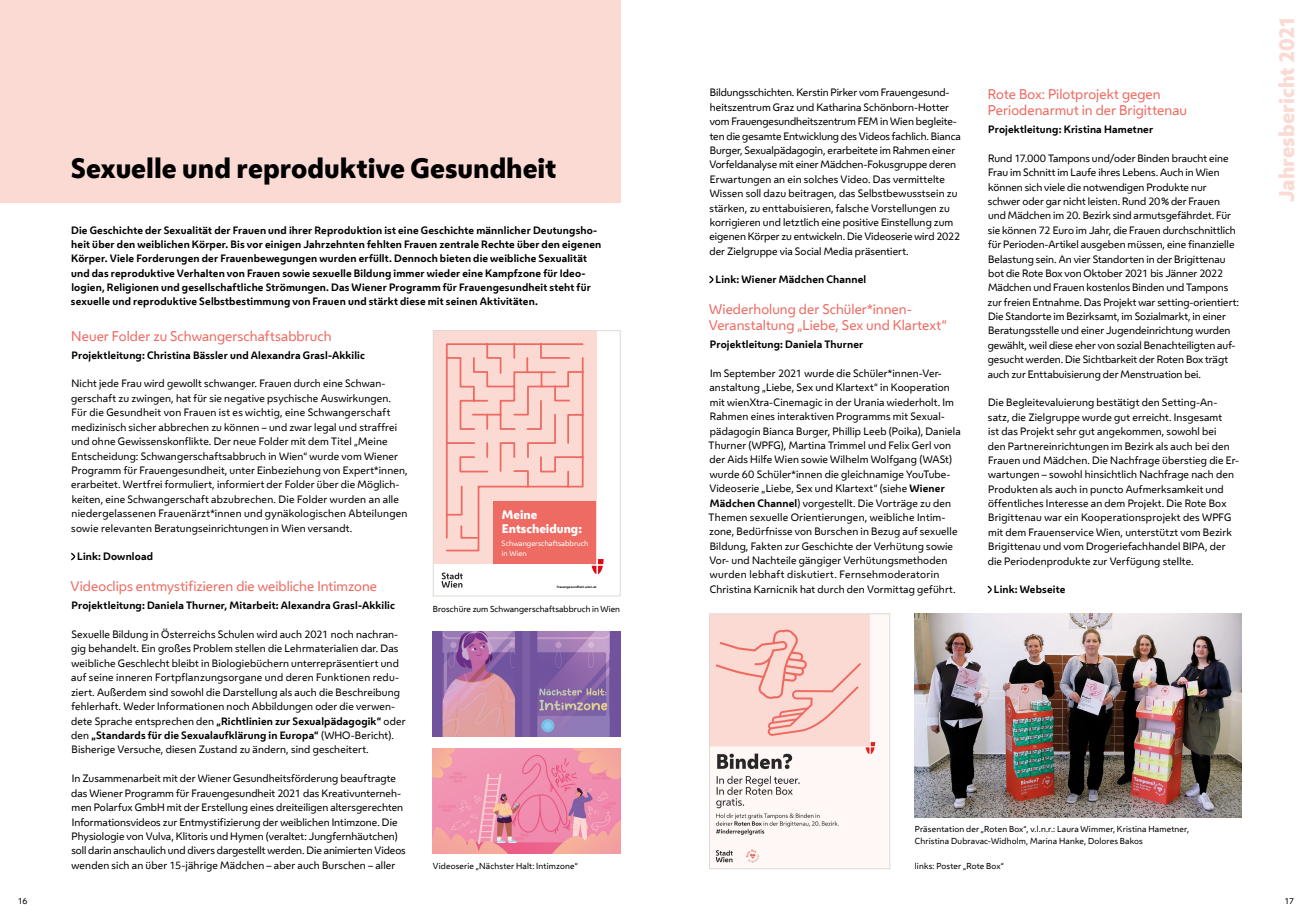
<style>
.page{position:relative;width:1312px;height:922px;background:#fff}
.page>*{position:absolute;margin:0;border:0;box-sizing:border-box;transform-origin:0 0}
.Überschrift_2{font:800 26.25px "Wiener Melange Office";color:#000}
.t1{font:800 20px "Wiener Melange Office";color:#fbdad3}
.Überschrift_3{font:13.12px/16.2px "Wiener Melange Office";letter-spacing:.005em;color:#ed6b62}
.t2{font:800 11.62px/13.8px "Wiener Melange Office";color:#fff}
.Fließtext{font:10px/14.4px "Wiener Melange Office";letter-spacing:.01em;color:#000}
.Fließtext_bold{font:700 10px/14.4px "Wiener Melange Office";letter-spacing:.015em;color:#000}
.Credit{font:700 10px "Wiener Melange Office";letter-spacing:.015em;color:#000}
.t3{font:8.12px/12.2px "Wiener Melange Office";letter-spacing:.02em;color:#000}
.t4{font:7.12px/9.4px "Wiener Melange Office";color:#fff}
.t5{font:700 3.12px "Wiener Melange Office";letter-spacing:.02em;color:#000}
.s1{font-weight:700}
.s2{font-family:"Wiener Melange Office Regular 2"}
</style>
<div class="page">
<div style="left:0;top:0;width:620px;height:202px;background:#fbdad3"></div>
<svg style="left:709px;top:275px;width:4px;height:8px"></svg>
<svg style="left:987px;top:585px;width:4px;height:8px"></svg>
<img style="left:433px;top:631px;width:187px;height:105px">
<img style="left:433px;top:748px;width:187px;height:105px">
<img style="left:711px;top:615px;width:165px;height:249px">
<div style="left:709px;top:613px;width:180px;height:255px;border:1px solid #dfdad5"></div>
<img style="left:914px;top:613px;width:326px;height:204px">
<svg style="left:71px;top:552px;width:4px;height:8px"></svg>
<svg style="left:591px;top:559px;width:12px;height:15px"></svg>
<svg style="left:441px;top:572px;width:21px;height:15px"></svg>
<div style="left:433px;top:330px;width:163px;height:234px;background:#fbdad3"></div>
<svg style="left:445px;top:343px;width:139px;height:209px"></svg>
<div style="left:493px;top:501px;width:103px;height:63px;background:#ed6b62"></div>
<div style="left:433px;top:330px;width:187px;height:266px;border:1px solid #dfdad5"></div>
<h2 class="Überschrift_2" style="left:71px;top:150px;width:486px">Sexuelle und reproduktive Gesundheit</h2>
<p class="Fließtext_bold" style="left:71px;top:222px;width:532px">Die Geschichte der Sexualität der Frauen und ihrer Reproduktion ist eine Geschichte männlicher Deutungsho&shy;heit über den weiblichen Körper. Bis vor einigen Jahrzehnten fehlten Frauen zentrale Rechte über den eigenen Körper. Viele Forderungen der Frauenbewegungen wurden erfüllt. Dennoch bieten die weibliche Sexualität und das reproduktive Verhalten von Frauen sowie sexuelle Bildung immer wieder eine Kampfzone für Ideo&shy;logien, Religionen und gesellschaftliche Strömungen. Das Wiener Programm für Frauengesundheit steht für sexuelle und reproduktive Selbstbestimmung von Frauen und stärkt diese mit seinen Aktivitäten.</p>
<h3 class="Überschrift_3" style="left:71px;top:327px;width:262px">Neuer Folder zu Schwangerschaftsabbruch</h3>
<p class="Credit" style="left:72px;top:346px;width:295px">Projektleitung: Christina Bässler und Alexandra Grasl-Akkilic</p>
<p class="Fließtext" style="left:71px;top:376px;width:338px">Nicht jede Frau wird gewollt schwanger. Frauen durch eine Schwan&shy;gerschaft zu zwingen, hat für sie negative psychische Auswirkungen.<br>Für die Gesundheit von Frauen ist es wichtig, eine Schwangerschaft medizinisch sicher abbrechen zu können – und zwar legal und straffrei und ohne Gewissenskonflikte. Der neue Folder mit dem Titel „Meine Entscheidung: Schwangerschaftsabbruch in Wien“ wurde vom Wiener Programm für Frauengesundheit, unter Einbeziehung von Expert*innen, erarbeitet. Wertfrei formuliert, informiert der Folder über die Möglich&shy;keiten, eine Schwangerschaft abzubrechen. Die Folder wurden an alle niedergelassenen Frauenärzt*innen und gynäkologischen Abteilungen sowie relevanten Beratungseinrichtungen in Wien versandt.</p>
<p class="Fließtext_bold" style="left:77px;top:548px;width:77px">Link: Download</p>
<h3 class="Überschrift_3" style="left:71px;top:577px;width:308px">Videoclips entmystifizieren die weibliche Intimzone</h3>
<p class="Credit" style="left:72px;top:597px;width:325px">Projektleitung: Daniela Thurner, Mitarbeit: Alexandra Grasl-Akkilic</p>
<p class="Fließtext" style="left:71px;top:626px;width:336px">Sexuelle Bildung in Österreichs Schulen wird auch 2021 noch nachran&shy;gig behandelt. Ein großes Problem stellen die Lehrmaterialien dar. Das weibliche Geschlecht bleibt in Biologiebüchern unterrepräsentiert und auf seine inneren Fortpflanzungsorgane und deren Funktionen redu&shy;ziert. Außerdem sind sowohl die Darstellung als auch die Beschreibung fehlerhaft. Weder Informationen noch Abbildungen oder die verwen&shy;dete Sprache entsprechen den <span class="s1">„Richtlinien zur Sexualpädagogik“</span> oder den <span class="s1">„Standards für die Sexualaufklärung in Europa“</span> (WHO-Bericht).<br>Bisherige Versuche, diesen Zustand zu ändern, sind gescheitert.</p>
<p class="Fließtext" style="left:71px;top:770px;width:336px">In Zusammenarbeit mit der Wiener Gesundheitsförderung beauftragte das Wiener Programm für Frauengesundheit 2021 das Kreativunterneh&shy;men Polarfux GmbH mit der Erstellung eines dreiteiligen altersgerechten Informationsvideos zur Entmystifizierung der weiblichen Intimzone. Die Physiologie von Vulva, Klitoris und Hymen (veraltet: Jungfernhäutchen) soll darin anschaulich und divers dargestellt werden. Die animierten Videos wenden sich an über 15-jährige Mädchen – aber auch Burschen – aller</p>
<p class="t2" style="left:502px;top:507px;width:81px">Meine<br>Entscheidung:</p>
<p class="t4" style="left:501px;top:538px;width:88px">Schwangerschaftsabbruch in Wien</p>
<p class="t5" style="left:556px;top:583px;width:41px">frauengesundheit.wien.at</p>
<p class="t3" style="left:433px;top:602px;width:189px">Broschüre zum Schwangerschaftsabbruch in Wien</p>
<p class="t3" style="left:433px;top:859px;width:146px">Videoserie „Nächster Halt: Intimzone“</p>
<p class="Fließtext" style="left:709px;top:85px;width:253px">Bildungsschichten. Kerstin Pirker vom Frauengesund&shy;heitszentrum Graz und Katharina Schönborn-Hotter vom Frauengesundheitszentrum FEM in Wien begleite&shy;ten die gesamte Entwicklung des Videos fachlich. Bianca Burger, Sexualpädagogin, erarbeitete im Rahmen einer Vorfeldanalyse mit einer Mädchen-Fokusgruppe deren Erwartungen an ein solches Video. Das vermittelte Wissen soll dazu beitragen, das Selbstbewusstsein zu stärken, zu enttabuisieren, falsche Vorstellungen zu korrigieren und letztlich eine positive Einstellung zum eigenen Körper zu entwickeln. Die Videoserie wird 2022 der Zielgruppe via Social Media präsentiert.</p>
<p class="Fließtext_bold" style="left:715px;top:272px;width:152px">Link: Wiener Mädchen Channel</p>
<h3 class="Überschrift_3" style="left:708px;top:300px;width:239px">Wiederholung der Schüler*innen-<br>Veranstaltung „Liebe, Sex und Klartext“</h3>
<p class="Credit" style="left:709px;top:336px;width:155px">Projektleitung: Daniela Thurner</p>
<p class="Fließtext" style="left:708px;top:365px;width:254px">Im September 2021 wurde die Schüler*innen-Ver&shy;anstaltung „Liebe, Sex und Klartext“ in Kooperation mit wienXtra-Cinemagic in der Urania wiederholt. Im Rahmen eines interaktiven Programms mit Sexual&shy;pädagogin Bianca Burger, Phillip Leeb (Poika), Daniela Thurner (WPFG), Martina Trimmel und Felix Gerl von der Aids Hilfe Wien sowie Wilhelm Wolfgang (WASt) wurde 60 Schüler*innen die gleichnamige YouTube-Videoserie „Liebe, Sex und Klartext“ (siehe <span class="s1">Wiener Mädchen Channel</span>) vorgestellt. Die Vorträge zu den Themen sexuelle Orientierungen, weibliche Intim&shy;zone, Bedürfnisse von Burschen in Bezug auf sexuelle Bildung, Fakten zur Geschichte der Verhütung sowie Vor- und Nachteile gängiger Verhütungsmethoden wurden lebhaft diskutiert. Fernsehmoderatorin Christina Karnicnik hat durch den Vormittag geführt.</p>
<h3 class="Überschrift_3" style="left:987px;top:85px;width:200px">Rote Box: Pilotprojekt gegen<br>Periodenarmut in der Brigittenau</h3>
<p class="Credit" style="left:988px;top:121px;width:166px">Projektleitung: Kristina Hametner</p>
<p class="Fließtext" style="left:987px;top:150px;width:253px">Rund 17.000 Tampons und/oder Binden braucht eine Frau im Schnitt im Laufe ihres Lebens. Auch in Wien können sich viele die notwendigen Produkte nur <span class="s2">schwer oder gar nicht leisten. Rund 20 % der Frauen </span>und Mädchen im 20. Bezirk sind armutsgefährdet. Für sie können 72 Euro im Jahr, die Frauen durchschnittlich für Perioden-Artikel ausgeben müssen, eine finanzielle Belastung sein. An vier Standorten in der Brigittenau bot die Rote Box von Oktober 2021 bis Jänner 2022<br>Mädchen und Frauen kostenlos Binden und Tampons zur freien Entnahme. Das Projekt war setting-orientiert:<br>Die Standorte im Bezirksamt, im Sozialmarkt, in einer Beratungsstelle und einer Jugendeinrichtung wurden gewählt, weil diese eher von sozial Benachteiligten auf&shy;gesucht werden. Die Sichtbarkeit der Roten Box trägt auch zur Enttabuisierung der Menstruation bei.</p>
<p class="Fließtext" style="left:987px;top:395px;width:253px">Die Begleitevaluierung bestätigt den Setting-An&shy;satz, die Zielgruppe wurde gut erreicht. Insgesamt<br>ist das Projekt sehr gut angekommen, sowohl bei<br>den Partnereinrichtungen im Bezirk als auch bei den Frauen und Mädchen. Die Nachfrage überstieg die Er&shy;wartungen – sowohl hinsichtlich Nachfrage nach den Produkten als auch in puncto Aufmerksamkeit und öffentliches Interesse an dem Projekt. Die Rote Box Brigittenau war ein Kooperationsprojekt des WPFG mit dem Frauenservice Wien, unterstützt vom Bezirk Brigittenau und vom Drogeriefachhandel BIPA, der die Periodenprodukte zur Verfügung stellte.</p>
<p class="Fließtext_bold" style="left:993px;top:581px;width:73px">Link: Webseite</p>
<h2 class="t1" style="left:1272px;top:202px;width:188px;rotate:-90deg">Jahresbericht 2021</h2>
<p class="t3" style="left:914px;top:822px;width:275px">Präsentation der „Roten Box“, v.l.n.r.: Laura Wimmer, Kristina Hametner,<br>Christina Dubravac-Widholm, Marina Hanke, Dolores Bakos</p>
<p class="t3" style="left:914px;top:859px;width:90px">links: Poster „Rote Box“</p>
<p class="t3" style="left:18px;top:894px;width:11px">16</p>
<p class="t3" style="left:1284px;top:894px;width:11px">17</p>
</div>
